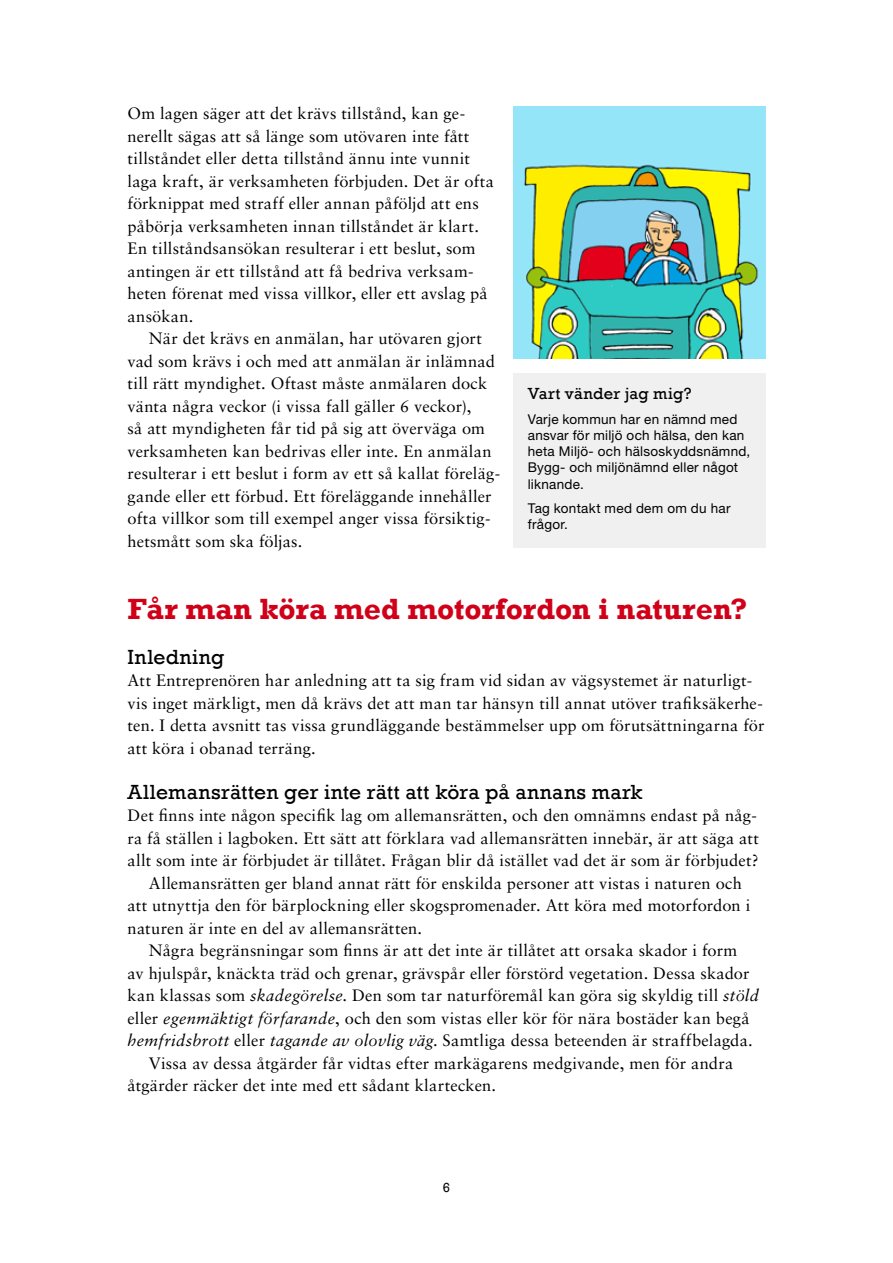
<style>
.page{position:relative;width:893px;height:1263px;background:#fff}
.page>*{position:absolute;margin:0;border:0;box-sizing:border-box;transform-origin:0 0}
.t1{font:700 30px "Rockwell";color:#d10019}
.t2{font:21px "Rockwell";letter-spacing:.015em;color:#000}
.t3{font:16.5px/22.5px "Sabon";letter-spacing:.01em;color:#000}
.t4{font:16.5px "Rockwell";letter-spacing:.015em;color:#000}
.t5{font:13.5px/16.2px "Helvetica Neue LT Std";letter-spacing:.02em;color:#000}
.t6{font:13.5px "Rockwell";color:#000}
.s1{font-style:italic}
</style>
<div class="page">
<img style="left:513px;top:106px;width:252px;height:253px">
<div style="left:513px;top:373px;width:252px;height:174px;background:#f0f0f1"></div>
<p class="t3" style="left:128px;top:102px;width:368px">Om lagen säger att det krävs tillstånd, kan ge&shy;nerellt sägas att så länge som utövaren inte fått tillståndet eller detta tillstånd ännu inte vunnit laga kraft, är verksamheten förbjuden. Det är ofta förknippat med straff eller annan påföljd att ens påbörja verksamheten innan tillståndet är klart.<br>En tillståndsansökan resulterar i ett beslut, som antingen är ett tillstånd att få bedriva verksam&shy;heten förenat med vissa villkor, eller ett avslag på ansökan.</p>
<p class="t3" style="left:128px;top:327px;width:374px;text-indent:21px">När det krävs en anmälan, har utövaren gjort vad som krävs i och med att anmälan är inlämnad till rätt myndighet. Oftast måste anmälaren dock vänta några veckor (i vissa fall gäller 6 veckor),<br>så att myndigheten får tid på sig att överväga om verksamheten kan bedrivas eller inte. En anmälan resulterar i ett beslut i form av ett så kallat föreläg&shy;gande eller ett förbud. Ett föreläggande innehåller ofta villkor som till exempel anger vissa försiktig&shy;hetsmått som ska följas.</p>
<p class="t4" style="left:528px;top:384px;width:165px">Vart vänder jag mig?</p>
<p class="t5" style="left:528px;top:411px;width:224px">Varje kommun har en nämnd med ansvar för miljö och hälsa, den kan heta Miljö- och hälsoskyddsnämnd,<br>Bygg- och miljönämnd eller något liknande.</p>
<p class="t5" style="left:528px;top:500px;width:204px">Tag kontakt med dem om du har frågor.</p>
<h1 class="t1" style="left:128px;top:590px;width:621px">Får man köra med motorfordon i naturen?</h1>
<p class="t2" style="left:128px;top:644px;width:98px">Inledning</p>
<p class="t3" style="left:128px;top:669px;width:638px">Att Entreprenören har anledning att ta sig fram vid sidan av vägsystemet är naturligt&shy;vis inget märkligt, men då krävs det att man tar hänsyn till annat utöver trafiksäkerhe&shy;ten. I detta avsnitt tas vissa grundläggande bestämmelser upp om förutsättningarna för att köra i obanad terräng.</p>
<p class="t2" style="left:128px;top:779px;width:517px">Allemansrätten ger inte rätt att köra på annans mark</p>
<p class="t3" style="left:128px;top:804px;width:631px">Det finns inte någon specifik lag om allemansrätten, och den omnämns endast på någ-</p>
<p class="t3" style="left:128px;top:826px;width:633px">ra få ställen i lagboken. Ett sätt att förklara vad allemansrätten innebär, är att säga att</p>
<p class="t3" style="left:128px;top:849px;width:633px">allt som inte är förbjudet är tillåtet. Frågan blir då istället vad det är som är förbjudet?</p>
<p class="t3" style="left:149px;top:871px;width:594px">Allemansrätten ger bland annat rätt för enskilda personer att vistas i naturen och</p>
<p class="t3" style="left:128px;top:894px;width:624px">att utnyttja den för bärplockning eller skogspromenader. Att köra med motorfordon i</p>
<p class="t3" style="left:128px;top:916px;width:296px">naturen är inte en del av allemansrätten.</p>
<p class="t3" style="left:149px;top:939px;width:590px">Några begränsningar som finns är att det inte är tillåtet att orsaka skador i form</p>
<p class="t3" style="left:128px;top:961px;width:623px">av hjulspår, knäckta träd och grenar, grävspår eller förstörd vegetation. Dessa skador</p>
<p class="t3" style="left:128px;top:984px;width:633px">kan klassas som <span class="s1">skadegörelse</span>. Den som tar naturföremål kan göra sig skyldig till <span class="s1">stöld</span></p>
<p class="t3" style="left:128px;top:1006px;width:624px">eller <span class="s1">egenmäktigt förfarande</span>, och den som vistas eller kör för nära bostäder kan begå</p>
<p class="t3" style="left:128px;top:1029px;width:627px"><span class="s1">hemfridsbrott</span> eller <span class="s1">tagande av olovlig väg</span>. Samtliga dessa beteenden är straffbelagda.</p>
<p class="t3" style="left:149px;top:1051px;width:586px">Vissa av dessa åtgärder får vidtas efter markägarens medgivande, men för andra</p>
<p class="t3" style="left:128px;top:1074px;width:370px">åtgärder räcker det inte med ett sådant klartecken.</p>
<p class="t6" style="left:443px;top:1179px;width:9px">6</p>
</div>
